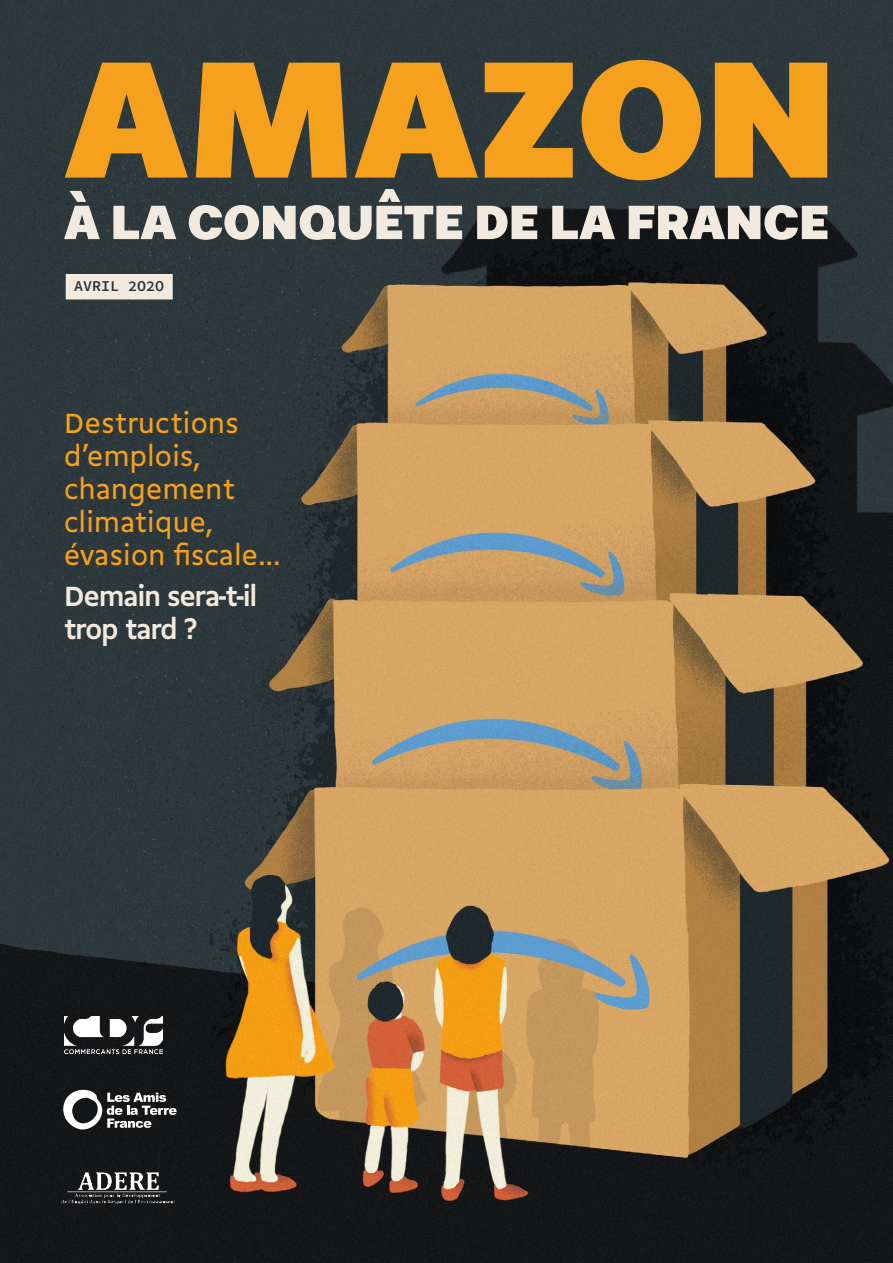
<style>
.page{position:relative;width:893px;height:1263px;background:#fff}
.page>*{position:absolute;margin:0;border:0;box-sizing:border-box;transform-origin:0 0}
.t1{font:900 196.5px "Breul Grotesk A";color:#f6a11d}
.t2{font:900 57px "Breul Grotesk A";color:#f3eadf}
.t3{font:30px/33px "Gemeli";letter-spacing:-.01em;color:#f6a11d}
.t4{font:700 30px/33px "Gemeli";letter-spacing:-.05em;color:#f3eadf}
.t5{font:600 15px "Source Code Pro";color:#273135}
</style>
<div class="page">
<img style="left:0;top:0;width:893px;height:1263px">
<svg style="left:62px;top:1090px;width:115px;height:39px"></svg>
<div style="left:66px;top:274px;width:107px;height:25px;background:#f3eadf"></div>
<img style="left:64px;top:1016px;width:99px;height:38px">
<img style="left:61px;top:1159px;width:119px;height:53px">
<h1 class="t1" style="left:64px;top:-8px;width:774px">AMAZON</h1>
<h2 class="t2" style="left:64px;top:185px;width:767px">À LA CONQUÊTE DE LA FRANCE</h2>
<p class="t5" style="left:74px;top:275px;width:91px">AVRIL 2O2O</p>
<p class="t3" style="left:64px;top:404px;width:219px">Destructions d’emplois, changement climatique, évasion fiscale...</p>
<p class="t4" style="left:64px;top:578px;width:195px">Demain sera-t-il trop tard ?</p>
</div>
